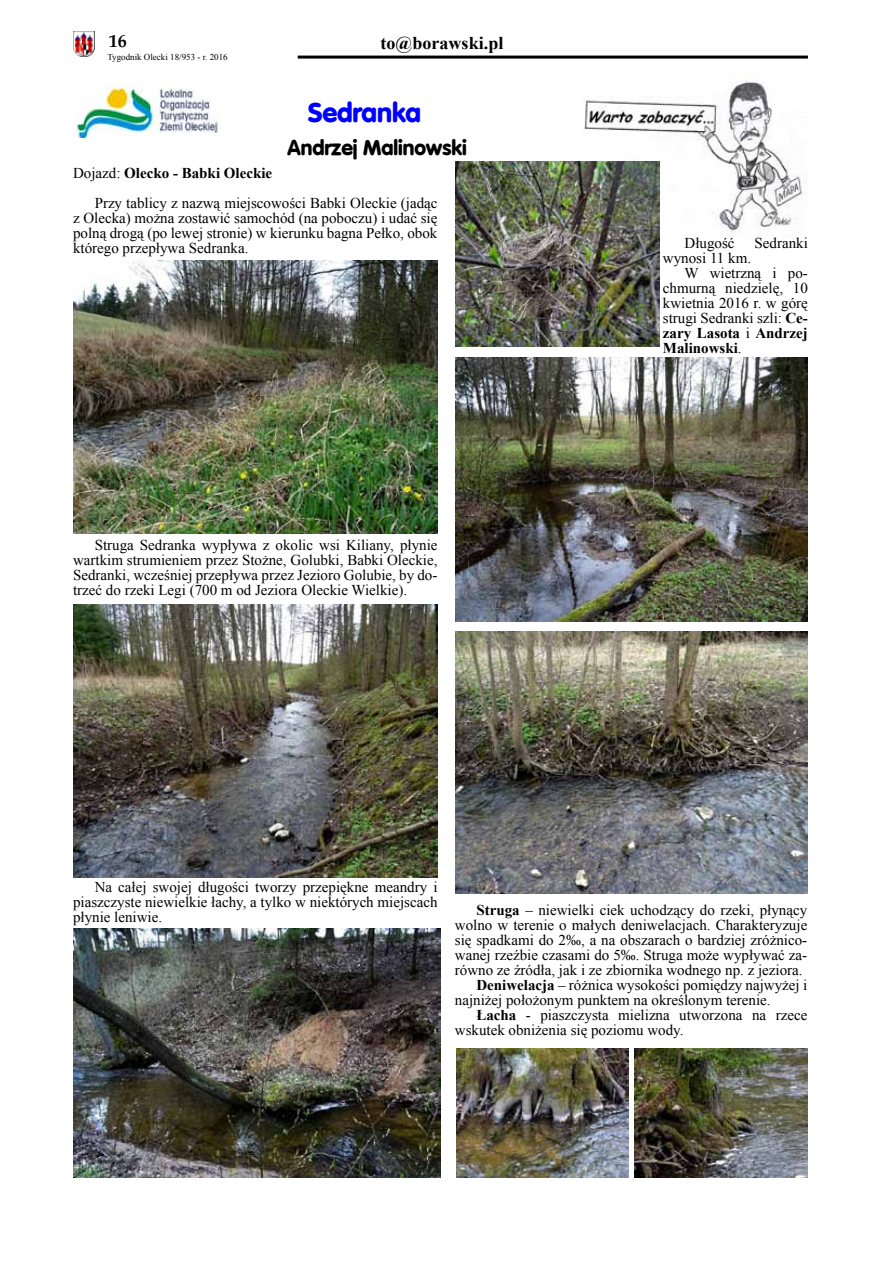
<style>
.page{position:relative;width:893px;height:1263px;background:#fff}
.page>*{position:absolute;margin:0;border:0;box-sizing:border-box;transform-origin:0 0}
.t1{font:700 27px "Vogue";color:#00f}
.t2{font:700 21px "Vogue";color:#000}
.t3{font:700 18px "Times New Roman";letter-spacing:.005em;color:#000}
.t4{font:700 18px "Palm Springs";color:#000}
.t5{font:15px/15px "Times New Roman";color:#000;text-align:justify}
.t6{font:700 15px "Times New Roman";color:#000}
.t7{font:9px "Times New Roman";color:#000}
.s1{font-weight:700}
.s2{font-weight:400}
</style>
<div class="page">
<img style="left:73px;top:32px;width:21px;height:25px">
<hr style="left:298px;top:56px;width:510px;height:3px;background:#000">
<img style="left:584px;top:80px;width:222px;height:158px">
<img style="left:74px;top:82px;width:146px;height:56px">
<img style="left:455px;top:161px;width:204px;height:185px">
<img style="left:73px;top:260px;width:364px;height:274px">
<img style="left:73px;top:605px;width:364px;height:273px">
<img style="left:455px;top:631px;width:352px;height:263px">
<img style="left:455px;top:358px;width:352px;height:264px">
<img style="left:73px;top:929px;width:368px;height:249px">
<img style="left:456px;top:1049px;width:172px;height:129px">
<img style="left:635px;top:1048px;width:173px;height:130px">
<p class="t4" style="left:109px;top:30px;width:19px">16</p>
<p class="t3" style="left:381px;top:31px;width:124px">to@borawski.pl</p>
<p class="t7" style="left:107px;top:51px;width:122px">Tygodnik Olecki 18/953 - r. 2016</p>
<h1 class="t1" style="left:308px;top:95px;width:114px">Sedranka</h1>
<h2 class="t2" style="left:288px;top:134px;width:181px">Andrzej Malinowski</h2>
<p class="t5" style="left:95px;top:158px;width:344px;line-height:30px;text-indent:-22px">Dojazd: <span class="s1">Olecko - Babki Oleckie<br></span>Przy tablicy z nazwą miejscowości Babki Oleckie (jadąc</p>
<p class="t5" style="left:73px;top:210px;width:366px">z Olecka) można zostawić samochód (na poboczu) i udać się polną drogą (po lewej stronie) w kierunku bagna Pełko, obok którego przepływa Sedranka.</p>
<p class="t5" style="left:73px;top:538px;width:366px;text-indent:22px">Struga Sedranka wypływa z okolic wsi Kiliany, płynie wartkim strumieniem przez Stożne, Golubki, Babki Oleckie, Sedranki, wcześniej przepływa przez Jezioro Golubie, by do&shy;trzeć do rzeki Legi (700 m od Jeziora Oleckie Wielkie).</p>
<p class="t5" style="left:684px;top:235px;width:51px">Długość</p>
<p class="t5" style="left:755px;top:235px;width:55px">Sedranki</p>
<p class="t5" style="left:663px;top:250px;width:90px">wynosi 11 km.</p>
<p class="t5" style="left:684px;top:265px;width:125px">W wietrzną i po-</p>
<p class="t5" style="left:663px;top:280px;width:146px">chmurną niedzielę, 10</p>
<p class="t5" style="left:663px;top:295px;width:146px">kwietnia 2016 r. w górę</p>
<p class="t5" style="left:663px;top:310px;width:147px">strugi Sedranki szli: <span class="s1">Ce-</span></p>
<p class="t6" style="left:663px;top:323px;width:147px">zary Lasota <span class="s2">i</span> Andrzej</p>
<p class="t6" style="left:663px;top:338px;width:80px">Malinowski<span class="s2">.</span></p>
<p class="t5" style="left:73px;top:879px;width:366px;text-indent:22px">Na całej swojej długości tworzy przepiękne meandry i piaszczyste niewielkie łachy, a tylko w niektórych miejscach płynie leniwie.</p>
<p class="t5" style="left:476px;top:902px;width:332px"><span class="s1">Struga</span> – niewielki ciek uchodzący do rzeki, płynący</p>
<p class="t5" style="left:455px;top:917px;width:354px">wolno w terenie o małych deniwelacjach. Charakteryzuje</p>
<p class="t5" style="left:455px;top:932px;width:354px">się spadkami do 2‰, a na obszarach o bardziej zróżnico-</p>
<p class="t5" style="left:455px;top:947px;width:354px">wanej rzeźbie czasami do 5‰. Struga może wypływać za-</p>
<p class="t5" style="left:455px;top:962px;width:349px">równo ze źródła, jak i ze zbiornika wodnego np. z jeziora.</p>
<p class="t5" style="left:476px;top:977px;width:332px"><span class="s1">Deniwelacja</span> – różnica wysokości pomiędzy najwyżej i</p>
<p class="t5" style="left:455px;top:992px;width:317px">najniżej położonym punktem na określonym terenie.</p>
<p class="t5" style="left:476px;top:1007px;width:332px"><span class="s1">Łacha</span> - piaszczysta mielizna utworzona na rzece</p>
<p class="t5" style="left:455px;top:1022px;width:230px">wskutek obniżenia się poziomu wody.</p>
</div>
